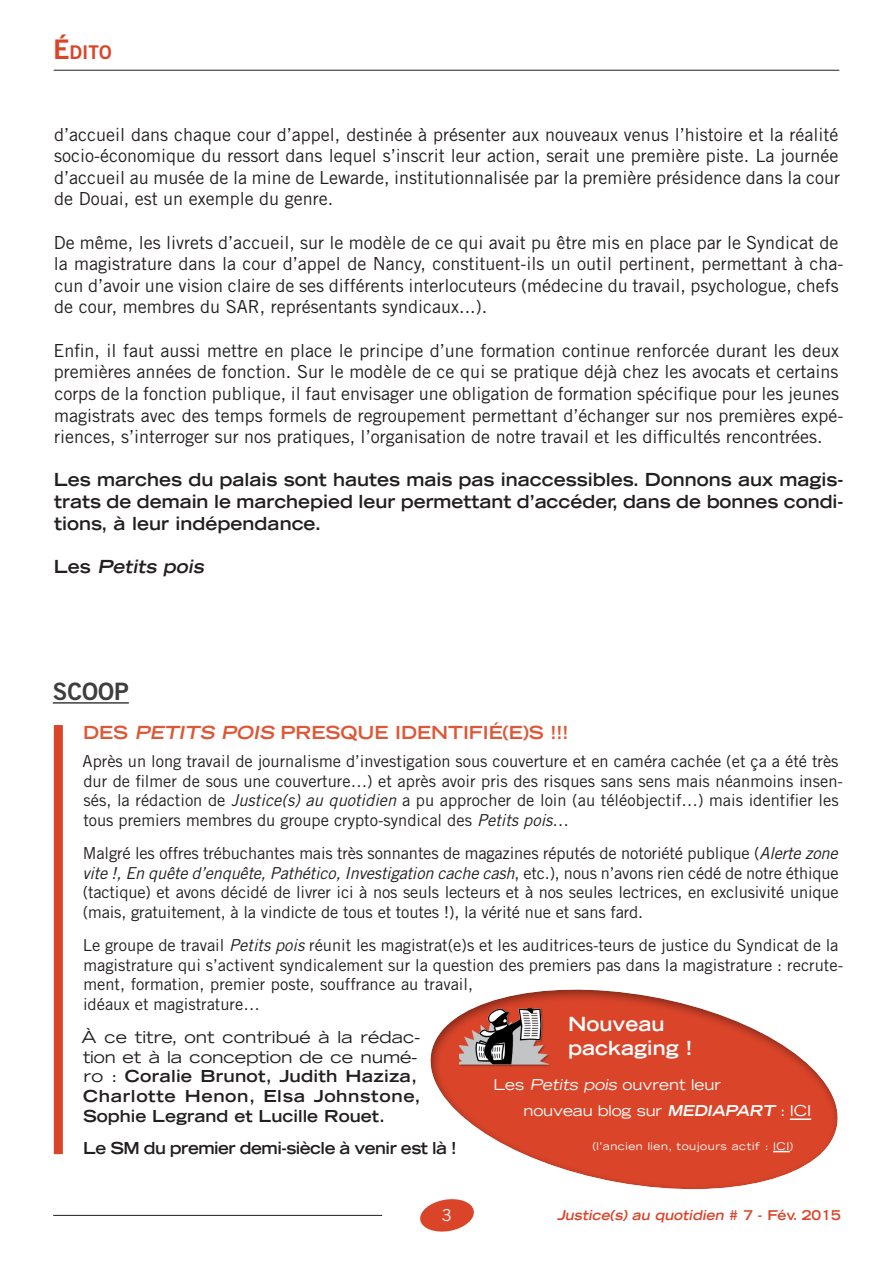
<style>
.page{position:relative;width:893px;height:1263px;background:#fff}
.page>*{position:absolute;margin:0;border:0;box-sizing:border-box;transform-origin:0 0}
.t1{font:24px "Trade Gothic LT Std Bd 2";color:#3e3e3f}
.t2{font:700 expanded 19.5px/23.4px "Trade Gothic LT Std";color:#fff}
.t3{font:18.9px "Trade Gothic LT Std Bd 2";color:#da452a}
.t4{font:18px/21.6px "Trade Gothic LT Std";color:#231f20}
.t5{font:700 expanded 18px/21.6px "Trade Gothic LT Std";color:#231f20;text-align:justify}
.t6{font:700 expanded 18px "Trade Gothic LT Std";color:#dd5837}
.t7{font:italic 700 expanded 18px "Trade Gothic LT Std";color:#231f20}
.t8{font:16.5px/19.8px "Trade Gothic LT Std";color:#231f20}
.t9{font:700 expanded 16.5px/19.8px "Trade Gothic LT Std";color:#231f20}
.t10{font:700 expanded 16.5px "Trade Gothic LT Std";letter-spacing:-.03em;color:#231f20}
.t11{font:16.5px "Trade Gothic LT Std";color:#fff}
.t12{font:expanded 15px/26.5px "Trade Gothic LT Std";letter-spacing:-.01em;color:#fff}
.t13{font:italic 700 expanded 13.5px "Trade Gothic LT Std";color:#da452a}
.t14{font:expanded 10.5px "Trade Gothic LT Std";letter-spacing:.05em;color:#fff}
.s1{font-size:27px}
.s2{font-style:normal}
.s3{font-style:italic}
.s4{font-weight:400}
.s5{font-weight:700;font-style:italic}
</style>
<div class="page">
<hr style="left:53px;top:1215px;width:329px;height:1px;background:#231f20">
<svg style="left:420px;top:1210px;width:54px;height:22px"></svg>
<hr style="left:54px;top:70px;width:785px;height:1px;background:#231f20">
<div style="left:54px;top:725px;width:9px;height:429px;background:#da452a"></div>
<hr style="left:53px;top:702px;width:76px;height:2px;background:#3e3e3f">
<div style="left:411px;top:970px;width:446px;height:240px;background:#231f20;opacity:.5"></div>
<img style="left:459px;top:1002px;width:96px;height:67px">
<p class="t3" style="left:53px;top:40px;width:60px"><span class="s1">É</span>DITO</p>
<p class="t4" style="left:54px;top:123px;width:787px;text-align:justify">d’accueil dans chaque cour d’appel, destinée à présenter aux nouveaux venus l’histoire et la réalité socio-économique du ressort dans lequel s’inscrit leur action, serait une première piste. La journée d’accueil au musée de la mine de Lewarde, institutionnalisée par la première présidence dans la cour de Douai, est un exemple du genre.</p>
<p class="t4" style="left:54px;top:231px;width:791px">De même, les livrets d’accueil, sur le modèle de ce qui avait pu être mis en place par le Syndicat de la magistrature dans la cour d’appel de Nancy, constituent-ils un outil pertinent, permettant à cha&shy;cun d’avoir une vision claire de ses différents interlocuteurs (médecine du travail, psychologue, chefs de cour, membres du SAR, représentants syndicaux...).</p>
<p class="t4" style="left:54px;top:339px;width:791px">Enfin, il faut aussi mettre en place le principe d’une formation continue renforcée durant les deux premières années de fonction. Sur le modèle de ce qui se pratique déjà chez les avocats et certains corps de la fonction publique, il faut envisager une obligation de formation spécifique pour les jeunes magistrats avec des temps formels de regroupement permettant d’échanger sur nos premières expé&shy;riences, s’interroger sur nos pratiques, l’organisation de notre travail et les difficultés rencontrées.</p>
<p class="t5" style="left:54px;top:469px;width:791px">Les marches du palais sont hautes mais pas inaccessibles. Donnons aux magis&shy;trats de demain le marchepied leur permettant d’accéder, dans de bonnes condi&shy;tions, à leur indépendance.</p>
<p class="t7" style="left:54px;top:554px;width:155px"><span class="s2">L e s</span> Petits pois</p>
<h1 class="t1" style="left:53px;top:676px;width:78px">SCOOP</h1>
<p class="t6" style="left:83px;top:720px;width:487px">DES <span class="s3">PETITS POIS</span> PRESQUE IDENTIFIÉ(E)S !!!</p>
<p class="t8" style="left:83px;top:751px;width:762px">Après un long travail de journalisme d’investigation sous couverture et en caméra cachée (et ça a été très dur de filmer de sous une couverture…) et après avoir pris des risques sans sens mais néanmoins insen&shy;sés, la rédaction de <span class="s3">Justice(s) au quotidien</span> a pu approcher de loin (au téléobjectif…) mais identifier les tous premiers membres du groupe crypto-syndical des <span class="s3">Petits pois</span>…</p>
<p class="t8" style="left:82px;top:843px;width:758px;text-align:justify">Malgré les offres trébuchantes mais très sonnantes de magazines réputés de notoriété publique (<span class="s3">Alerte zone vite !, En quête d’enquête, Pathético, Investigation cache cash</span>, etc.), nous n’avons rien cédé de notre éthique (tactique) et avons décidé de livrer ici à nos seuls lecteurs et à nos seules lectrices, en exclusivité unique (mais, gratuitement, à la vindicte de tous et toutes !), la vérité nue et sans fard.</p>
<p class="t8" style="left:83px;top:935px;width:762px">Le groupe de travail <span class="s3">Petits pois</span> réunit les magistrat(e)s et les auditrices-teurs de justice du Syndicat de la magistrature qui s’activent syndicalement sur la question des premiers pas dans la magistrature : recrute&shy;ment, formation, premier poste, souffrance au travail,<br>idéaux et magistrature…</p>
<p class="t9" style="left:82px;top:1026px;width:340px"><span class="s4">À ce titre, ont contribué à la rédac&shy;tion et à la conception de ce numé&shy;ro :</span> Coralie Brunot, Judith Haziza, Charlotte Henon, Elsa Johnstone, Sophie Legrand et Lucille Rouet.</p>
<p class="t10" style="left:83px;top:1138px;width:375px">Le SM du premier demi-siècle à venir est là !</p>
<p class="t2" style="left:568px;top:1012px;width:126px">Nouveau packaging !</p>
<p class="t12" style="left:524px;top:1071px;width:289px;text-indent:-30px">Les <span class="s3">Petits pois</span> ouvrent leur<br>nouveau blog sur <span class="s5">MEDIAPART</span> : ICI</p>
<p class="t14" style="left:593px;top:1139px;width:202px">(l’ancien lien, toujours actif : ICI)</p>
<p class="t11" style="left:442px;top:1205px;width:12px">3</p>
<p class="t13" style="left:557px;top:1206px;width:285px">Justice(s) au quotidien <span class="s2"># 7 - F é v. 2 0 1 5</span></p>
</div>
